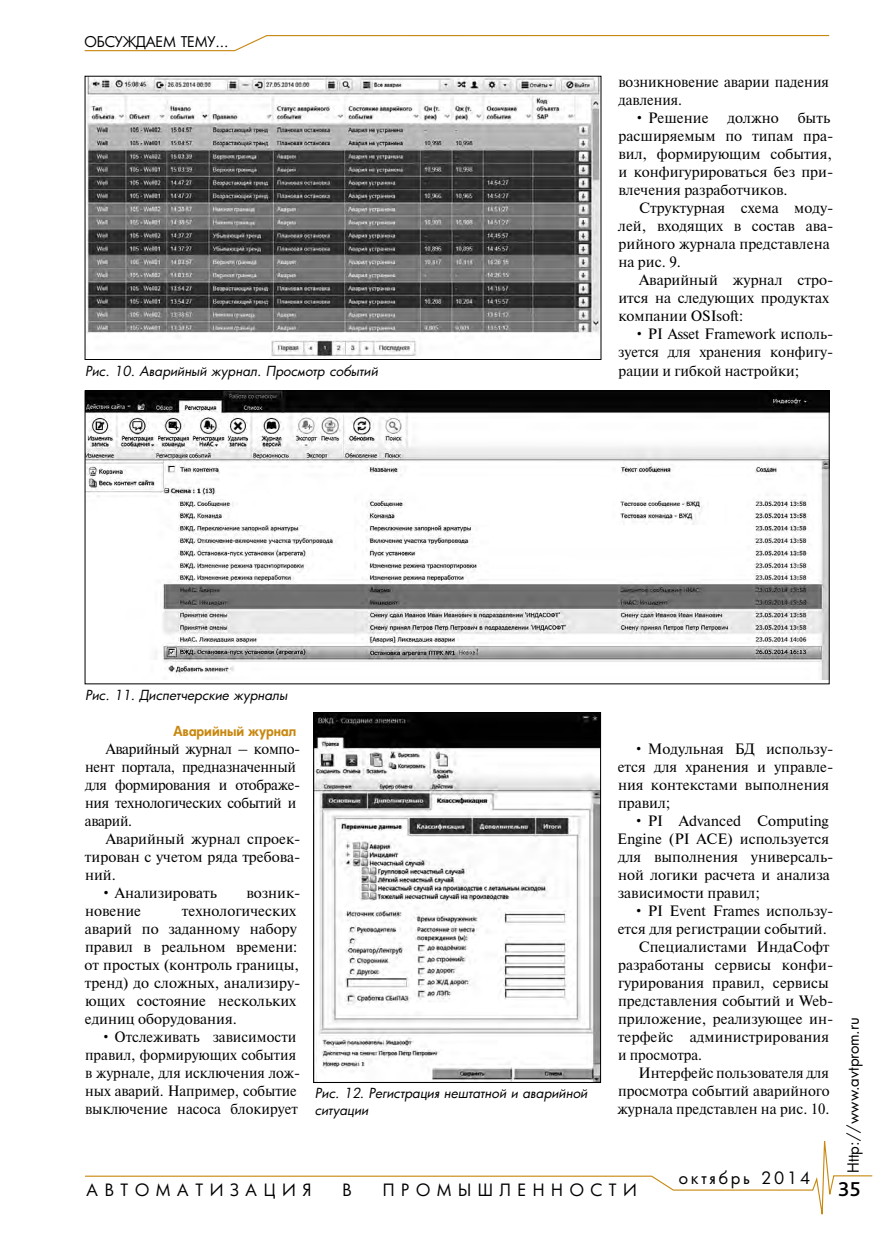
<style>
.page{position:relative;width:893px;height:1234px;background:#fff}
.page>*{position:absolute;margin:0;border:0;box-sizing:border-box;transform-origin:0 0}
.t1{font:500 21px "Bliss Pro";color:#000}
.t2{font:16.5px "Futura Cyr";letter-spacing:.4em;color:#000}
.t3{font:16.5px "Futura Cyr";letter-spacing:.17em;color:#000}
.t4{font:15px/18px "Newton";color:#000}
.t5{font:15px/18px "Newton";letter-spacing:-.02em;color:#000}
.t6{font:15px "Futura Cyr";color:#000}
.t7{font:15px "Newton";color:#000;scale:.96 1}
.t8{font:14.4px "Futura Cyr";letter-spacing:-.01em;color:#000}
.t9{font:italic 13.5px/16.5px "Futura Cyr";color:#000}
.t10{font:800 13.5px "Futura Cyr";color:#c88810}
</style>
<div class="page">
<svg style="left:85px;top:1141px;width:788px;height:74px"></svg>
<svg style="left:84px;top:35px;width:746px;height:17px"></svg>
<img style="left:87px;top:78px;width:512px;height:279px">
<div style="left:85px;top:76px;width:516px;height:284px;border:1px solid #000"></div>
<img style="left:87px;top:392px;width:741px;height:287px">
<img style="left:315px;top:714px;width:284px;height:366px">
<div style="left:313px;top:712px;width:288px;height:370px;border:1px solid #000"></div>
<p class="t8" style="left:84px;top:33px;width:145px">ОБСУЖДАЕМ ТЕМУ...</p>
<p class="t9" style="left:85px;top:363px;width:294px">Рис. 10. Аварийный журнал. Просмотр событий</p>
<p class="t9" style="left:85px;top:687px;width:204px">Рис. 11. Диспетчерские журналы</p>
<p class="t4" style="left:618px;top:73px;width:212px">возникновение аварии падения давления.</p>
<p class="t4" style="left:634px;top:109px;width:76px">• Решение</p>
<p class="t4" style="left:728px;top:109px;width:53px">должно</p>
<p class="t4" style="left:618px;top:109px;width:216px;text-indent:179px">быть расширяемым по типам пра&shy;вил, формирующим события, и конфигурироваться без при&shy;влечения разработчиков.</p>
<p class="t4" style="left:618px;top:199px;width:217px;text-indent:21px">Структурная схема моду&shy;лей, входящих в состав ава&shy;рийного журнала представлена на рис. 9.</p>
<p class="t4" style="left:618px;top:271px;width:216px;text-indent:21px">Аварийный журнал стро&shy;ится на следующих продуктах компании OSIsoft:</p>
<p class="t4" style="left:618px;top:325px;width:217px;text-align:justify;text-indent:16px">• PI Asset Framework исполь&shy;зуется для хранения конфигу&shy;рации и гибкой настройки;</p>
<p class="t10" style="left:173px;top:722px;width:124px">Аварийный журнал</p>
<p class="t5" style="left:85px;top:739px;width:217px;text-indent:21px">Аварийный журнал – компо&shy;нент портала, предназначенный для формирования и отображе&shy;ния технологических событий и аварий.</p>
<p class="t4" style="left:85px;top:829px;width:217px;text-align:justify;text-indent:21px">Аварийный журнал спроек&shy;тирован с учетом ряда требова&shy;ний.</p>
<p class="t4" style="left:101px;top:883px;width:118px">• Анализировать</p>
<p class="t4" style="left:246px;top:883px;width:56px">возник-</p>
<p class="t4" style="left:85px;top:901px;width:58px">новение</p>
<p class="t4" style="left:618px;top:739px;width:217px;text-indent:16px">• Модульная БД использу&shy;ется для хранения и управле&shy;ния контекстами выполнения правил;</p>
<p class="t4" style="left:617px;top:811px;width:218px;text-indent:16px">• PI Advanced Computing<br>Engine (PI ACE) используется для выполнения универсаль&shy;ной логики расчета и анализа зависимости правил;</p>
<p class="t4" style="left:634px;top:901px;width:201px">• PI Event Frames использу-</p>
<p class="t4" style="left:618px;top:919px;width:211px">ется для регистрации событий.</p>
<p class="t4" style="left:639px;top:937px;width:192px">Специалистами ИндаСофт</p>
<p class="t4" style="left:618px;top:955px;width:217px">разработаны сервисы конфи-</p>
<p class="t4" style="left:618px;top:973px;width:212px">гурирования правил, сервисы</p>
<p class="t4" style="left:618px;top:991px;width:217px">представления событий и Web-</p>
<p class="t4" style="left:618px;top:1009px;width:217px">приложение, реализующее ин-</p>
<p class="t4" style="left:618px;top:1027px;width:213px">терфейс администрирования</p>
<p class="t7" style="left:618px;top:1043px;width:89px">и просмотра.</p>
<p class="t4" style="left:639px;top:1063px;width:192px">Интерфейс пользователя для</p>
<p class="t4" style="left:618px;top:1081px;width:213px">просмотра событий аварийного</p>
<p class="t4" style="left:617px;top:1099px;width:213px">журнала представлен на рис. 10.</p>
<p class="t4" style="left:85px;top:901px;width:217px;text-indent:97px">технологических аварий по заданному набору правил в реальном времени: от простых (контроль границы, тренд) до сложных, анализиру&shy;ющих состояние нескольких единиц оборудования.</p>
<p class="t4" style="left:85px;top:1027px;width:217px;text-indent:16px">• Отслеживать зависимости правил, формирующих события в журнале, для исключения лож&shy;ных аварий. Например, событие выключение насоса блокирует</p>
<p class="t6" style="left:844px;top:1172px;width:157px;rotate:-90deg">Http://www.avtprom.ru</p>
<p class="t9" style="left:315px;top:1084px;width:274px">Рис. 12. Регистрация нештатной и аварийной ситуации</p>
<p class="t3" style="left:679px;top:1167px;width:133px">октябрь 2014</p>
<p class="t2" style="left:87px;top:1179px;width:226px">АВТОМАТИЗАЦИЯ</p>
<p class="t2" style="left:342px;top:1179px;width:11px">В</p>
<p class="t2" style="left:383px;top:1179px;width:256px">ПРОМЫШЛЕННОСТИ</p>
<h1 class="t1" style="left:838px;top:1176px;width:24px">35</h1>
</div>
